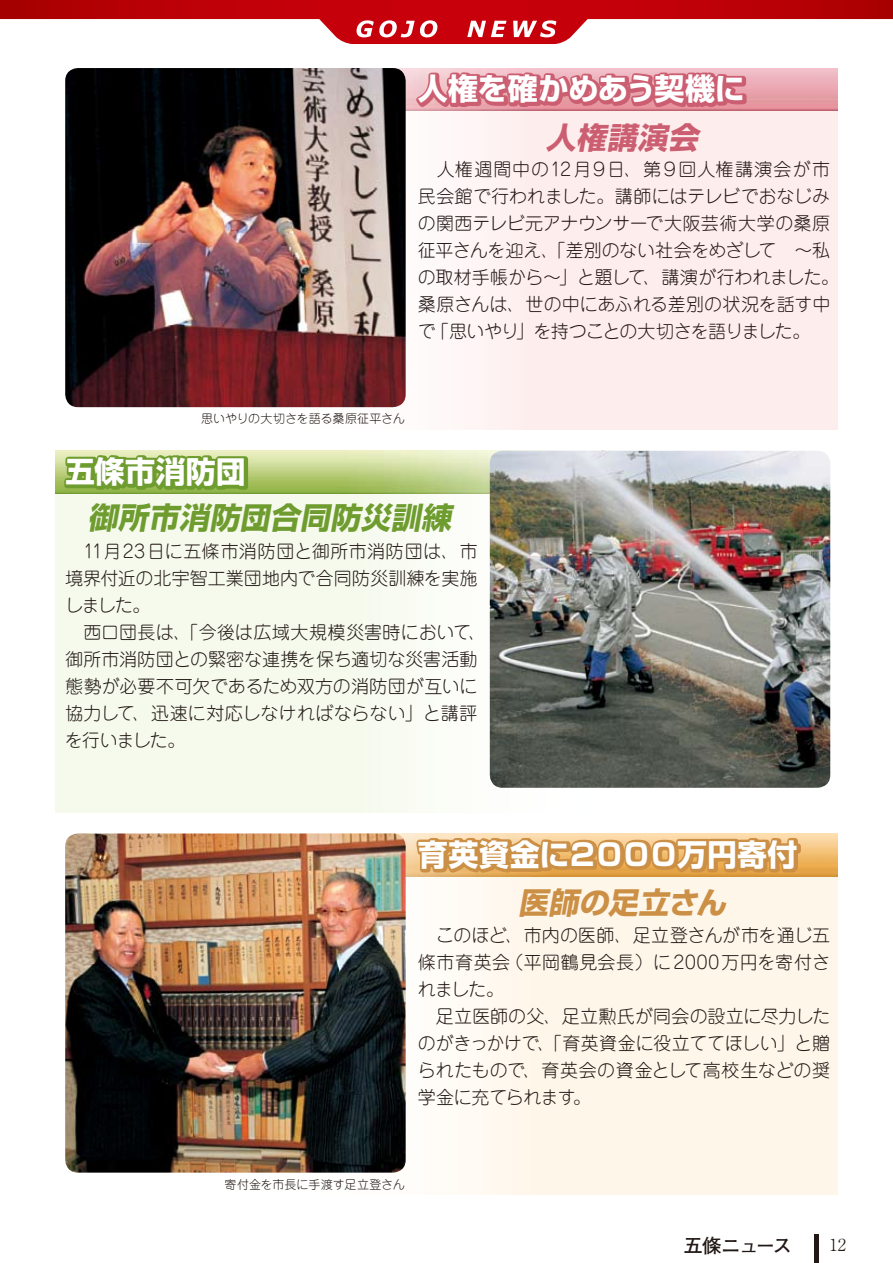
<style>
.page{position:relative;width:893px;height:1263px;background:#fff}
.page>*{position:absolute;margin:0;border:0;box-sizing:border-box;transform-origin:0 0}
.t1{font:700 30px "Shin Go Pro";color:#fff}
.t2{font:italic 700 30px "Shin Go Pro";color:#6e9c2f}
.t3{font:italic 700 30px "Shin Go Pro";color:#cb8f45}
.t4{font:italic 700 30px "Shin Go Pro";color:#cc5e71}
.t5{font:700 19.5px "Futo Go B101 Pro";letter-spacing:-.08em;color:#221815}
.t6{font:300 18px/27px "Jun 101 Pro";color:#221815}
.t7{font:300 18px "Jun 101 Pro";letter-spacing:.05em;color:#221815}
.t8{font:300 18px "Jun 101 Pro";letter-spacing:-.05em;color:#221815}
.t9{font:300 16.5px "Ryumin Pro";color:#221815}
.t10{font:300 12px "Jun 101 Pro";color:#221815}
</style>
<div class="page">
<div style="left:227px;top:68px;width:611px;height:361px;background:linear-gradient(to right,#fff,#fce9e8)"></div>
<div style="left:55px;top:451px;width:611px;height:361px;background:linear-gradient(to right,#f3f8e7,#fff)"></div>
<div style="left:227px;top:833px;width:611px;height:362px;background:linear-gradient(to right,#fff,#fff3e4)"></div>
<img style="left:55px;top:451px;width:776px;height:42px">
<img style="left:65px;top:68px;width:341px;height:339px;border-radius:13px">
<img style="left:490px;top:451px;width:340px;height:337px;border-radius:13px">
<img style="left:66px;top:833px;width:772px;height:43px">
<img style="left:65px;top:833px;width:341px;height:339px;border-radius:13px">
<svg style="left:61px;top:424px;width:190px;height:73px"></svg>
<svg style="left:414px;top:834px;width:390px;height:44px;background:#d7a059"></svg>
<div style="left:814px;top:1234px;width:5px;height:29px;background:#221815"></div>
<svg style="left:0;top:0;width:893px;height:132px"></svg>
<h1 class="t1" style="left:418px;top:65px;width:329px">人権を確かめあう契機に</h1>
<h1 class="t4" style="left:546px;top:114px;width:161px">人権講演会</h1>
<p class="t7" style="left:418px;top:155px;width:414px">　人権週間中の12月９日、第９回人権講演会が市</p>
<p class="t6" style="left:418px;top:181px;width:414px">民会館で行われました。講師にはテレビでおなじみ</p>
<p class="t6" style="left:418px;top:208px;width:414px">の関西テレビ元アナウンサーで大阪芸術大学の桑原</p>
<p class="t6" style="left:418px;top:235px;width:414px">征平さんを迎え、「差別のない社会をめざして　〜私</p>
<p class="t6" style="left:418px;top:262px;width:423px">の取材手帳から〜」と題して、講演が行われました。</p>
<p class="t6" style="left:418px;top:289px;width:414px">桑原さんは、世の中にあふれる差別の状況を話す中</p>
<p class="t8" style="left:516px;top:317px;width:296px">」を持つことの大切さを語りました。</p>
<p class="t6" style="left:431px;top:316px;width:89px">「思いやり</p>
<p class="t6" style="left:418px;top:316px;width:19px">で</p>
<p class="t10" style="left:201px;top:409px;width:205px">思いやりの大切さを語る桑原征平さん</p>
<h1 class="t1" style="left:65px;top:448px;width:182px">五條市消防団</h1>
<h1 class="t2" style="left:88px;top:494px;width:372px">御所市消防団合同防災訓練</h1>
<p class="t6" style="left:65px;top:536px;width:423px">　11月23日に五條市消防団と御所市消防団は、市境界付近の北宇智工業団地内で合同防災訓練を実施しました。<br>　西口団長は、「今後は広域大規模災害時において、御所市消防団との緊密な連携を保ち適切な災害活動態勢が必要不可欠であるため双方の消防団が互いに協力して、迅速に対応しなければならない」と講評を行いました。</p>
<h1 class="t1" style="left:418px;top:830px;width:381px">育英資金に２０００万円寄付</h1>
<h1 class="t3" style="left:518px;top:879px;width:216px">医師の足立さん</h1>
<p class="t6" style="left:418px;top:919px;width:414px;text-align:right">　このほど、市内の医師、足立登さんが市を通じ五（平岡鶴見会長）に2000万円を寄付さ</p>
<p class="t6" style="left:418px;top:946px;width:414px">條市育英会<br>れました。<br>　足立医師の父、足立勲氏が同会の設立に尽力したのがきっかけで、「育英資金に役立ててほしい」と贈られたもので、育英会の資金として高校生などの奨学金に充てられます。</p>
<p class="t10" style="left:225px;top:1174px;width:182px">寄付金を市長に手渡す足立登さん</p>
<p class="t5" style="left:684px;top:1230px;width:110px">五條ニュース</p>
<p class="t9" style="left:829px;top:1232px;width:17px">12</p>
</div>
